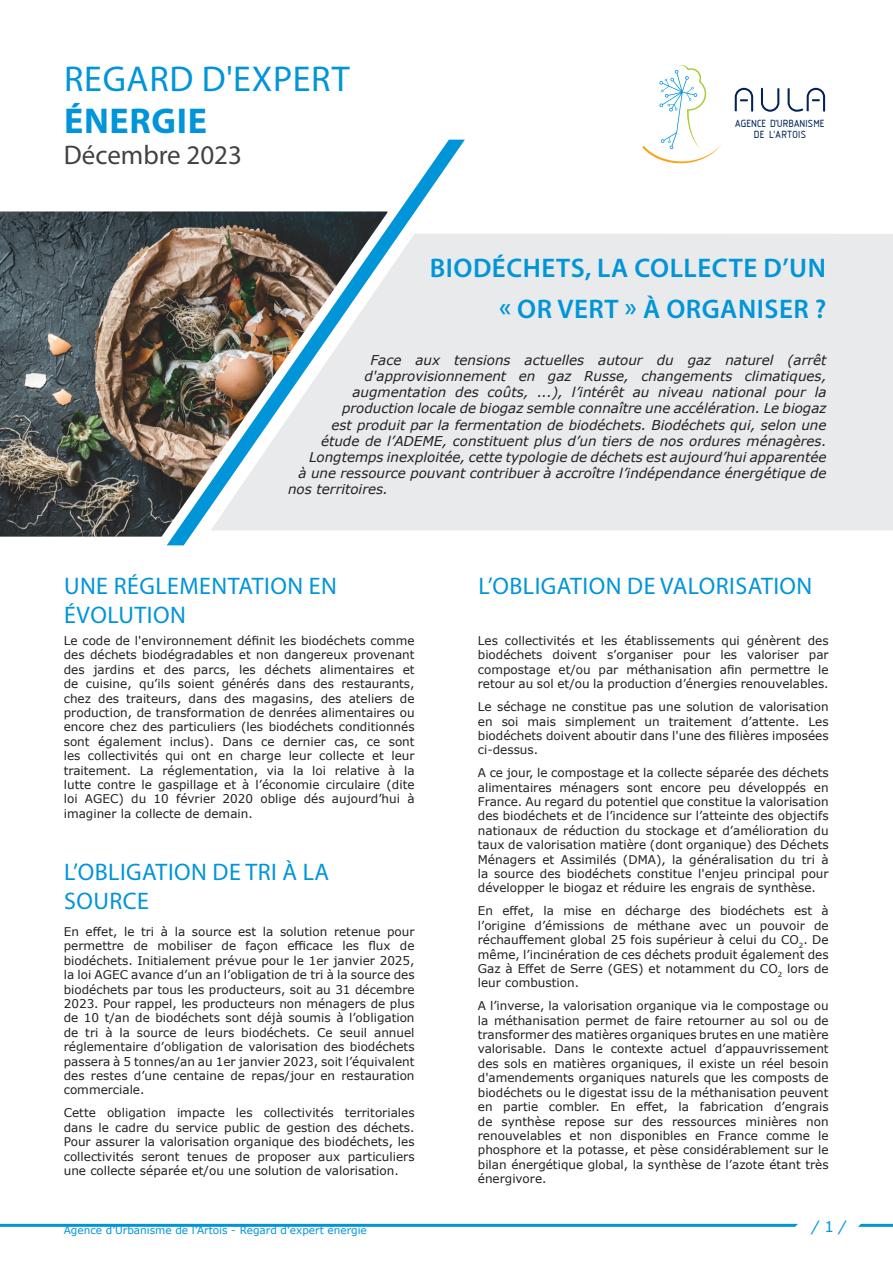
<style>
.page{position:relative;width:893px;height:1263px;background:#fff}
.page>*{position:absolute;margin:0;border:0;box-sizing:border-box;transform-origin:0 0}
.t1{font:36px "Myriad Pro";letter-spacing:.02em;color:#0095d9}
.t2{font:700 36px "Myriad Pro";letter-spacing:.02em;color:#0095d9}
.t3{font:600 27px/41px "Myriad Pro";letter-spacing:.02em;color:#0095d9;text-align:right}
.t4{font:27px "Myriad Pro";color:#414243}
.t5{font:24px/28.8px "Myriad Pro";letter-spacing:.02em;color:#0095d9}
.t6{font:italic 15px "Verdana";color:#0095d9}
.t7{font:italic 13.5px "Verdana";color:#231f20}
.t8{font:12px/14.4px "Verdana";color:#231f20;text-align:justify}
.t9{font:10.8px/10.8px "Isonorm MN";letter-spacing:.015em;color:#002359;text-align:center}
.t10{font:10.5px "Verdana";color:#0095d9}
.s1{font-style:normal}
</style>
<div class="page">
<svg style="left:0;top:1223px;width:893px;height:4px;background:#4cb4e4"></svg>
<div style="left:465px;top:233px;width:428px;height:297px;background:#e9eaeb"></div>
<svg style="left:642px;top:65px;width:79px;height:99px"></svg>
<svg style="left:735px;top:88px;width:18px;height:24px"></svg>
<svg style="left:761px;top:88px;width:18px;height:24px"></svg>
<svg style="left:788px;top:88px;width:37px;height:24px"></svg>
<img style="left:0;top:211px;width:167px;height:326px">
<svg style="left:167px;top:140px;width:298px;height:405px"></svg>
<h1 class="t1" style="left:64px;top:57px;width:287px">REGARD D'EXPERT</h1>
<h1 class="t2" style="left:64px;top:97px;width:144px">ÉNERGIE</h1>
<h2 class="t4" style="left:64px;top:139px;width:180px">DÉCEMBRE 2023</h2>
<p class="t9" style="left:735px;top:118px;width:91px">AGENCE D'URBANISME<br>DE L'ARTOIS</p>
<h2 class="t3" style="left:430px;top:247px;width:398px">BIODÉCHETS, LA COLLECTE D’UN « OR VERT » À ORGANISER ?</h2>
<p class="t7" style="left:370px;top:351px;width:458px">Face aux tensions actuelles autour du gaz naturel (arrêt</p>
<p class="t7" style="left:365px;top:367px;width:463px">d'approvisionnement en gaz Russe, changements climatiques,</p>
<p class="t7" style="left:353px;top:383px;width:475px">augmentation des coûts, ...), l’intérêt au niveau national pour la</p>
<p class="t7" style="left:342px;top:399px;width:486px">production locale de biogaz semble connaître une accélération. Le biogaz</p>
<p class="t7" style="left:331px;top:415px;width:496px">est produit par la fermentation de biodéchets. Biodéchets qui, selon une</p>
<p class="t7" style="left:321px;top:432px;width:507px">étude de l’ADEME, constituent plus d’un tiers de nos ordures ménagères.</p>
<p class="t7" style="left:309px;top:448px;width:519px">Longtemps inexploitée, cette typologie de déchets est aujourd’hui apparentée</p>
<p class="t7" style="left:298px;top:464px;width:529px">à une ressource pouvant contribuer à accroître l’indépendance énergétique de</p>
<p class="t7" style="left:288px;top:480px;width:102px">nos territoires.</p>
<h3 class="t5" style="left:64px;top:571px;width:274px">UNE RÉGLEMENTATION EN</h3>
<h3 class="t5" style="left:479px;top:571px;width:335px">L’OBLIGATION DE VALORISATION</h3>
<h3 class="t5" style="left:64px;top:600px;width:123px">ÉVOLUTION</h3>
<p class="t8" style="left:64px;top:633px;width:352px">Le code de l'environnement définit les biodéchets comme des déchets biodégradables et non dangereux provenant des jardins et des parcs, les déchets alimentaires et de cuisine, qu’ils soient générés dans des restaurants, chez des traiteurs, dans des magasins, des ateliers de production, de transformation de denrées alimentaires ou encore chez des particuliers (les biodéchets conditionnés sont également inclus). Dans ce dernier cas, ce sont les collectivités qui ont en charge leur collecte et leur traitement. La réglementation, via la loi relative à la lutte contre le gaspillage et à l’économie circulaire (dite loi AGEC) du 10 février 2020 oblige dés aujourd’hui à imaginer la collecte de demain.</p>
<h3 class="t5" style="left:64px;top:857px;width:267px">L’OBLIGATION DE TRI À LA<br>SOURCE</h3>
<p class="t8" style="left:64px;top:924px;width:352px">En effet, le tri à la source est la solution retenue pour permettre de mobiliser de façon efficace les flux de biodéchets. Initialement prévue pour le 1er janvier 2025, la loi AGEC avance d’un an l’obligation de tri à la source des biodéchets par tous les producteurs, soit au 31 décembre 2023. Pour rappel, les producteurs non ménagers de plus de 10 t/an de biodéchets sont déjà soumis à l’obligation de tri à la source de leurs biodéchets. Ce seuil annuel réglementaire d’obligation de valorisation des biodéchets passera à 5 tonnes/an au 1er janvier 2023, soit l’équivalent des restes d’une centaine de repas/jour en restauration commerciale.</p>
<p class="t8" style="left:64px;top:1106px;width:352px">Cette obligation impacte les collectivités territoriales dans le cadre du service public de gestion des déchets.<br>Pour assurer la valorisation organique des biodéchets, les collectivités seront tenues de proposer aux particuliers une collecte séparée et/ou une solution de valorisation.</p>
<p class="t8" style="left:478px;top:633px;width:352px">Les collectivités et les établissements qui génèrent des biodéchets doivent s’organiser pour les valoriser par compostage et/ou par méthanisation afin permettre le retour au sol et/ou la production d’énergies renouvelables.</p>
<p class="t8" style="left:478px;top:699px;width:352px">Le séchage ne constitue pas une solution de valorisation en soi mais simplement un traitement d’attente. Les biodéchets doivent aboutir dans l'une des filières imposées ci-dessus.</p>
<p class="t8" style="left:478px;top:765px;width:352px">A ce jour, le compostage et la collecte séparée des déchets alimentaires ménagers sont encore peu développés en France. Au regard du potentiel que constitue la valorisation des biodéchets et de l’incidence sur l’atteinte des objectifs nationaux de réduction du stockage et d’amélioration du taux de valorisation matière (dont organique) des Déchets Ménagers et Assimilés (DMA), la généralisation du tri à la source des biodéchets constitue l'enjeu principal pour développer le biogaz et réduire les engrais de synthèse.</p>
<p class="t8" style="left:478px;top:904px;width:352px">En effet, la mise en décharge des biodéchets est à l’origine d’émissions de méthane avec un pouvoir de réchauffement global 25 fois supérieur à celui du CO<sub>2</sub>. De même, l’incinération de ces déchets produit également des Gaz à Effet de Serre (GES) et notamment du CO<sub>2</sub> lors de leur combustion.</p>
<p class="t8" style="left:478px;top:998px;width:352px">A l’inverse, la valorisation organique via le compostage ou la méthanisation permet de faire retourner au sol ou de transformer des matières organiques brutes en une matière valorisable. Dans le contexte actuel d’appauvrissement des sols en matières organiques, il existe un réel besoin d'amendements organiques naturels que les composts de biodéchets ou le digestat issu de la méthanisation peuvent en partie combler. En effet, la fabrication d’engrais de synthèse repose sur des ressources minières non renouvelables et non disponibles en France comme le phosphore et la potasse, et pèse considérablement sur le bilan énergétique global, la synthèse de l’azote étant très énergivore.</p>
<p class="t10" style="left:64px;top:1223px;width:305px">Agence d’Urbanisme de l’Artois - Regard d'expert énergie</p>
<p class="t6" style="left:812px;top:1216px;width:35px">/ <span class="s1">1</span> /</p>
</div>
